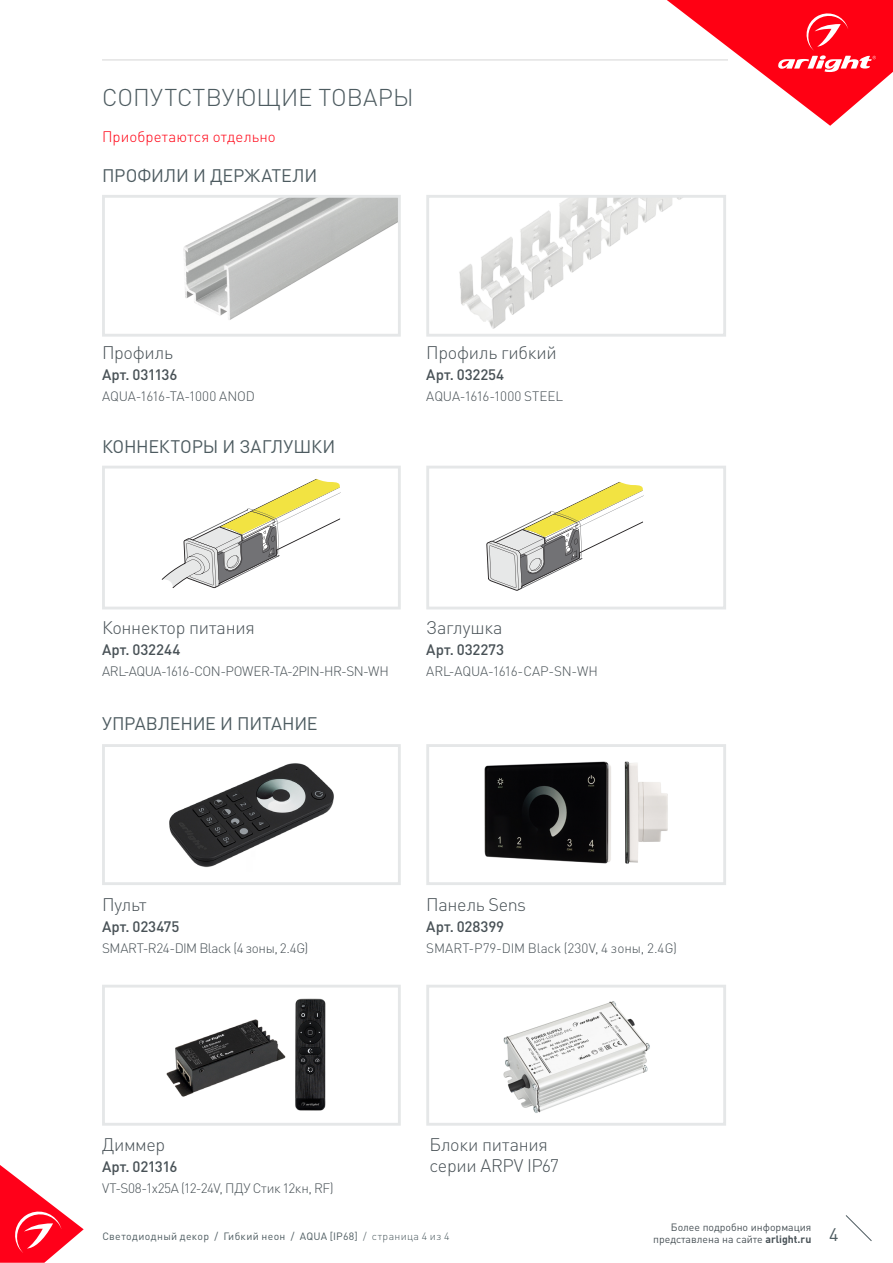
<style>
.page{position:relative;width:893px;height:1263px;background:#fff}
.page>*{position:absolute;margin:0;border:0;box-sizing:border-box;transform-origin:0 0}
.t1{font:300 24px "DIN Pro";color:#4d5b60}
.t2{font:300 18px/21px "DIN Pro";letter-spacing:-.02em;color:#485156}
.t3{font:18px "DIN Pro";letter-spacing:-.015em;color:#4d5b60}
.t4{font:500 15px "DIN Pro";letter-spacing:-.005em;color:#485156}
.t5{font:300 15px "DIN Pro";letter-spacing:.01em;color:#ff0013}
.t6{font:500 15px "DIN Pro";letter-spacing:-.035em;color:#485156}
.t7{font:300 13.5px "DIN Pro";letter-spacing:-.015em;color:#485156}
.t8{font:300 13.5px "DIN Pro";letter-spacing:-.04em;color:#485156}
.t9{font:10.5px "DIN Pro";letter-spacing:.035em;color:#4d5b60}
.t10{font:10.5px/12px "DIN Pro";color:#485156;text-align:right}
.s1{font-weight:700}
.s2{font-weight:300}
</style>
<div class="page">
<svg style="left:667px;top:0;width:226px;height:126px"></svg>
<svg style="left:845px;top:1215px;width:27px;height:26px"></svg>
<svg style="left:0;top:1165px;width:84px;height:98px"></svg>
<hr style="left:102px;top:60px;width:626px;height:1px;background:#e3e3e3">
<img style="left:183px;top:199px;width:214px;height:121px">
<div style="left:102px;top:195px;width:299px;height:142px;border:3px solid #e5e7e8"></div>
<svg style="left:162px;top:479px;width:179px;height:109px"></svg>
<div style="left:102px;top:466px;width:299px;height:143px;border:3px solid #e5e7e8"></div>
<img style="left:169px;top:763px;width:165px;height:105px">
<div style="left:102px;top:744px;width:299px;height:141px;border:3px solid #e5e7e8"></div>
<img style="left:166px;top:998px;width:160px;height:113px">
<div style="left:102px;top:985px;width:299px;height:141px;border:3px solid #e5e7e8"></div>
<img style="left:459px;top:199px;width:222px;height:130px">
<div style="left:426px;top:195px;width:300px;height:142px;border:3px solid #e5e7e8"></div>
<svg style="left:486px;top:482px;width:158px;height:109px"></svg>
<div style="left:426px;top:466px;width:300px;height:143px;border:3px solid #e5e7e8"></div>
<img style="left:484px;top:761px;width:184px;height:103px">
<div style="left:426px;top:744px;width:300px;height:141px;border:3px solid #e5e7e8"></div>
<img style="left:503px;top:1001px;width:147px;height:112px">
<div style="left:426px;top:985px;width:300px;height:141px;border:3px solid #e5e7e8"></div>
<h1 class="t1" style="left:102px;top:81px;width:313px">СОПУТСТВУЮЩИЕ ТОВАРЫ</h1>
<p class="t5" style="left:102px;top:126px;width:175px">Приобретаются отдельно</p>
<h2 class="t3" style="left:102px;top:163px;width:217px">ПРОФИЛИ И ДЕРЖАТЕЛИ</h2>
<h2 class="t2" style="left:102px;top:341px;width:73px">Профиль</h2>
<p class="t4" style="left:102px;top:364px;width:77px">Арт. 031136</p>
<p class="t7" style="left:102px;top:387px;width:154px">AQUA-1616-TA-1000 ANOD</p>
<h2 class="t3" style="left:102px;top:434px;width:235px">КОННЕКТОРЫ И ЗАГЛУШКИ</h2>
<h2 class="t2" style="left:426px;top:341px;width:132px">Профиль гибкий</h2>
<p class="t4" style="left:426px;top:364px;width:79px">Арт. 032254</p>
<p class="t7" style="left:426px;top:387px;width:138px">AQUA-1616-1000 STEEL</p>
<h2 class="t2" style="left:102px;top:616px;width:154px">Коннектор питания</h2>
<p class="t4" style="left:102px;top:639px;width:80px">Арт. 032244</p>
<p class="t8" style="left:102px;top:662px;width:288px">ARL-AQUA-1616-CON-POWER-TA-2PIN-HR-SN-WH</p>
<h2 class="t3" style="left:102px;top:711px;width:217px">УПРАВЛЕНИЕ И ПИТАНИЕ</h2>
<h2 class="t2" style="left:426px;top:616px;width:78px">Заглушка</h2>
<p class="t4" style="left:426px;top:639px;width:79px">Арт. 032273</p>
<p class="t7" style="left:426px;top:662px;width:173px">ARL-AQUA-1616-CAP-SN-WH</p>
<h2 class="t2" style="left:102px;top:893px;width:46px">Пульт</h2>
<p class="t4" style="left:102px;top:916px;width:79px">Арт. 023475</p>
<p class="t7" style="left:102px;top:939px;width:208px">SMART-R24-DIM Black (4 зоны, 2.4G)</p>
<h2 class="t2" style="left:426px;top:893px;width:101px">Панель Sens</h2>
<p class="t4" style="left:426px;top:916px;width:79px">Арт. 028399</p>
<p class="t7" style="left:426px;top:939px;width:252px">SMART-P79-DIM Black (230V, 4 зоны, 2.4G)</p>
<h2 class="t2" style="left:102px;top:1134px;width:65px">Диммер</h2>
<p class="t6" style="left:102px;top:1157px;width:77px">Арт. 021316</p>
<p class="t7" style="left:102px;top:1179px;width:233px">VT-S08-1x25A (12-24V, ПДУ Стик 12кн, RF)</p>
<h2 class="t2" style="left:429px;top:1133px;width:131px">Блоки питания серии ARPV IP67</h2>
<p class="t10" style="left:653px;top:1220px;width:160px">Более подробно информация представлена на сайте <span class="s1">arlight.ru</span></p>
<p class="t9" style="left:102px;top:1229px;width:349px">Светодиодный декор / Гибкий неон / AQUA [IP68] <span class="s2">/ страница 4 из 4</span></p>
<h2 class="t3" style="left:829px;top:1222px;width:11px">4</h2>
</div>
